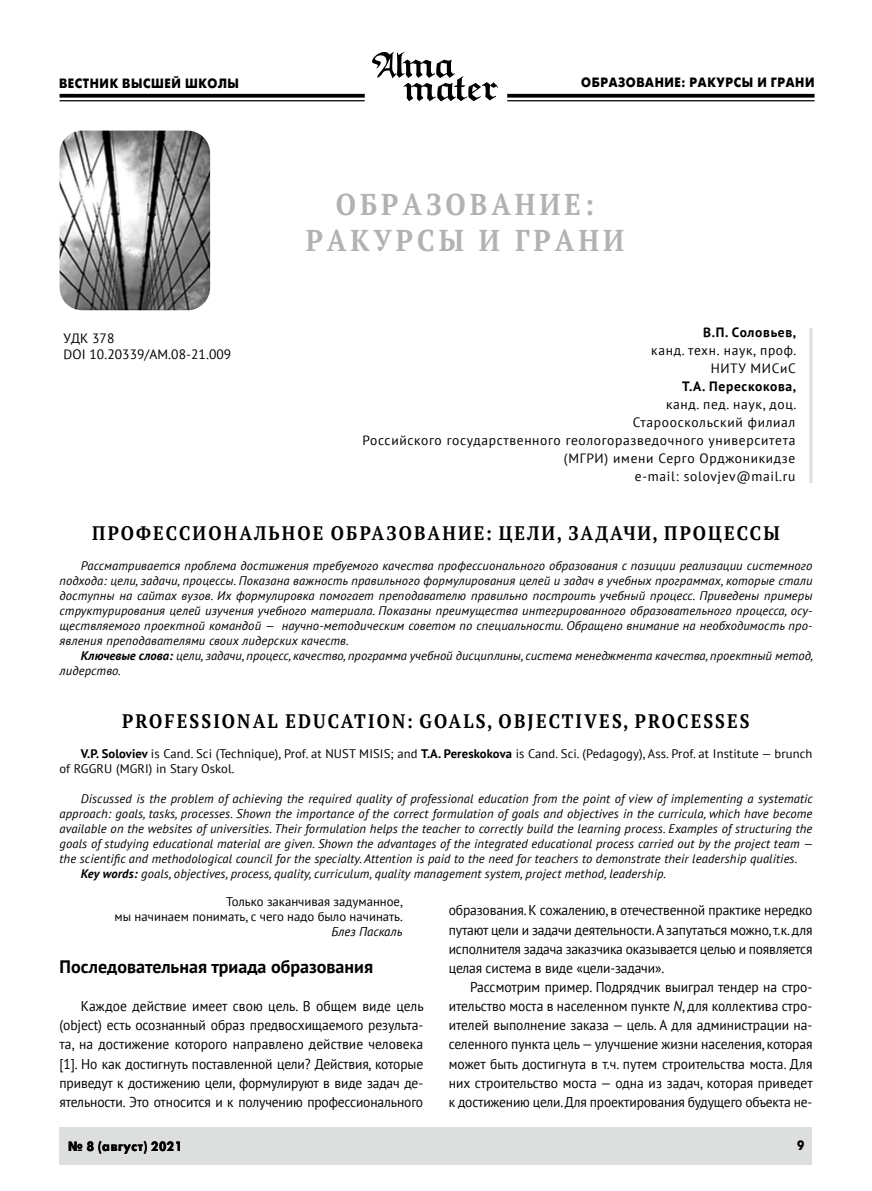
<style>
.page{position:relative;width:872px;height:1191px;background:#fff}
.page>*{position:absolute;margin:0;border:0;box-sizing:border-box;transform-origin:0 0}
.t1{font:700 30px/36px "PT Serif";letter-spacing:.145em;color:#b1b2b3;text-align:center;scale:.9 1}
.t2{font:700 19.5px "PT Serif";letter-spacing:.12em;color:#000;scale:.9 1}
.t3{font:700 18px "PT Sans";color:#000}
.t4{font:14.25px/19.2px "PT Sans";letter-spacing:-.015em;color:#000;text-align:justify;scale:.95 1}
.t5{font:13.5px/18px "PT Sans";letter-spacing:.05em;color:#000;text-align:right}
.t6{font:13.5px "Futuris XC";letter-spacing:.05em;color:#000;scale:.9 1}
.t7{font:13.5px/16.2px "PT Sans";letter-spacing:.005em;color:#000}
.t8{font:700 13.5px "PT Sans";letter-spacing:.05em;color:#000}
.t9{font:12.75px/15px "PT Sans";color:#000;text-align:right}
.t10{font:italic 12.75px "PT Sans";color:#000}
.t11{font:italic 12.45px/15px "PT Sans";letter-spacing:.01em;color:#000;text-align:justify}
.t12{font:12.45px/15px "PT Sans";letter-spacing:.01em;color:#000}
.s1{font-weight:700}
.s2{font-style:italic}
</style>
<div class="page">
<svg style="left:60px;top:94px;width:305px;height:4px"></svg>
<hr style="left:60px;top:100px;width:305px;height:1px;background:#000">
<div style="left:60px;top:1127px;width:752px;height:37px;background:#dddede"></div>
<svg style="left:507px;top:94px;width:307px;height:4px"></svg>
<hr style="left:507px;top:100px;width:307px;height:1px;background:#000">
<svg style="left:372px;top:52px;width:126px;height:49px"></svg>
<img style="left:60px;top:131px;width:150px;height:179px">
<hr style="left:809px;top:328px;width:3px;height:155px;background:#dfdfe0">
<p class="t6" style="left:59px;top:76px;width:201px">ВЕСТНИК ВЫСШЕЙ ШКОЛЫ</p>
<p class="t7" style="left:63px;top:330px;width:169px">УДК 378<br>DOI 10.20339/AM.08-21.009</p>
<p class="t6" style="left:581px;top:75px;width:261px">ОБРАЗОВАНИЕ: РАКУРСЫ И ГРАНИ</p>
<h1 class="t1" style="left:306px;top:186px;width:355px">ОБРАЗОВАНИЕ:<br>РАКУРСЫ И ГРАНИ</h1>
<p class="t8" style="left:703px;top:323px;width:95px">В.П. Соловьев,</p>
<p class="t5" style="left:651px;top:341px;width:147px">канд. техн. наук, проф.<br>НИТУ МИСиС</p>
<p class="t8" style="left:682px;top:377px;width:116px">Т.А. Перескокова,</p>
<p class="t5" style="left:362px;top:395px;width:435px">канд. пед. наук, доц.<br>Старооскольский филиал<br>Российского государственного геологоразведочного университета (МГРИ) имени Серго Орджоникидзе<br>e-mail: solovjev@mail.ru</p>
<h2 class="t2" style="left:92px;top:521px;width:765px">ПРОФЕССИОНАЛЬНОЕ ОБРАЗОВАНИЕ: ЦЕЛИ, ЗАДАЧИ, ПРОЦЕССЫ</h2>
<p class="t11" style="left:60px;top:558px;width:754px;text-indent:21px">Рассматривается проблема достижения требуемого качества профессионального образования с позиции реализации системного подхода: цели, задачи, процессы. Показана важность правильного формулирования целей и задач в учебных программах, которые стали доступны на сайтах вузов. Их формулировка помогает преподавателю правильно построить учебный процесс. Приведены примеры структурирования целей изучения учебного материала. Показаны преимущества интегрированного образовательного процесса, осу&shy;ществляемого проектной командой — научно-методическим советом по специальности. Обращено внимание на необходимость про&shy;явления преподавателями своих лидерских качеств.</p>
<p class="t11" style="left:60px;top:648px;width:755px;text-indent:21px"><span class="s1">Ключевые слова:</span> цели, задачи, процесс, качество, программа учебной дисциплины, система менеджмента качества, проектный метод, лидерство.</p>
<h2 class="t2" style="left:122px;top:708px;width:698px">PROFESSIONAL EDUCATION: GOALS, OBJECTIVES, PROCESSES</h2>
<p class="t12" style="left:60px;top:746px;width:754px;text-indent:21px"><span class="s1">V.P. Soloviev</span> is Cand. Sci (Technique), Prof. at NUST MISIS; and <span class="s1">T.A. Pereskokova</span> is Cand. Sci. (Pedagogy), Ass. Prof. at Institute — brunch of RGGRU (MGRI) in Stary Oskol.</p>
<p class="t11" style="left:81px;top:790px;width:733px">Discussed is the problem of achieving the required quality of professional education from the point of view of implementing a systematic</p>
<p class="t11" style="left:60px;top:805px;width:754px">approach: goals, tasks, processes. Shown the importance of the correct formulation of goals and objectives in the curricula, which have become</p>
<p class="t11" style="left:60px;top:820px;width:754px">available on the websites of universities. Their formulation helps the teacher to correctly build the learning process. Examples of structuring the</p>
<p class="t11" style="left:60px;top:835px;width:755px">goals of studying educational material are given. Shown the advantages of the integrated educational process carried out by the project team —</p>
<p class="t11" style="left:60px;top:850px;width:739px">the scientific and methodological council for the specialty. Attention is paid to the need for teachers to demonstrate their leadership qualities.</p>
<p class="t11" style="left:81px;top:865px;width:586px"><span class="s1">Key words:</span> goals, objectives, process, quality, curriculum, quality management system, project method, leadership.</p>
<p class="t9" style="left:115px;top:893px;width:290px">Только заканчивая задуманное,<br>мы начинаем понимать, с чего надо было начинать.</p>
<p class="t10" style="left:331px;top:923px;width:72px">Блез Паскаль</p>
<h3 class="t3" style="left:60px;top:954px;width:315px">Последовательная триада образования</h3>
<p class="t4" style="left:60px;top:996px;width:385px;text-indent:21px">Каждое действие имеет свою цель. В общем виде цель (object) есть осознанный образ предвосхищаемого результа&shy;та, на достижение которого направлено действие человека [1]. Но как достигнуть поставленной цели? Действия, которые приведут к достижению цели, формулируют в виде задач де&shy;ятельности. Это относится и к получению профессионального</p>
<p class="t6" style="left:68px;top:1138px;width:128px">№ 8 (август) 2021</p>
<p class="t4" style="left:449px;top:900px;width:384px">образования. К сожалению, в отечественной практике нередко путают цели и задачи деятельности. А запутаться можно, т.к. для исполнителя задача заказчика оказывается целью и появляется целая система в виде «цели-задачи».</p>
<p class="t4" style="left:449px;top:977px;width:385px;text-indent:21px">Рассмотрим пример. Подрядчик выиграл тендер на стро&shy;ительство моста в населенном пункте <span class="s2">N</span>, для коллектива стро&shy;ителей выполнение заказа — цель. А для администрации на&shy;селенного пункта цель — улучшение жизни населения, которая может быть достигнута в т.ч. путем строительства моста. Для них строительство моста — одна из задач, которая приведет к достижению цели. Для проектирования будущего объекта не-</p>
<p class="t6" style="left:797px;top:1138px;width:10px">9</p>
</div>
